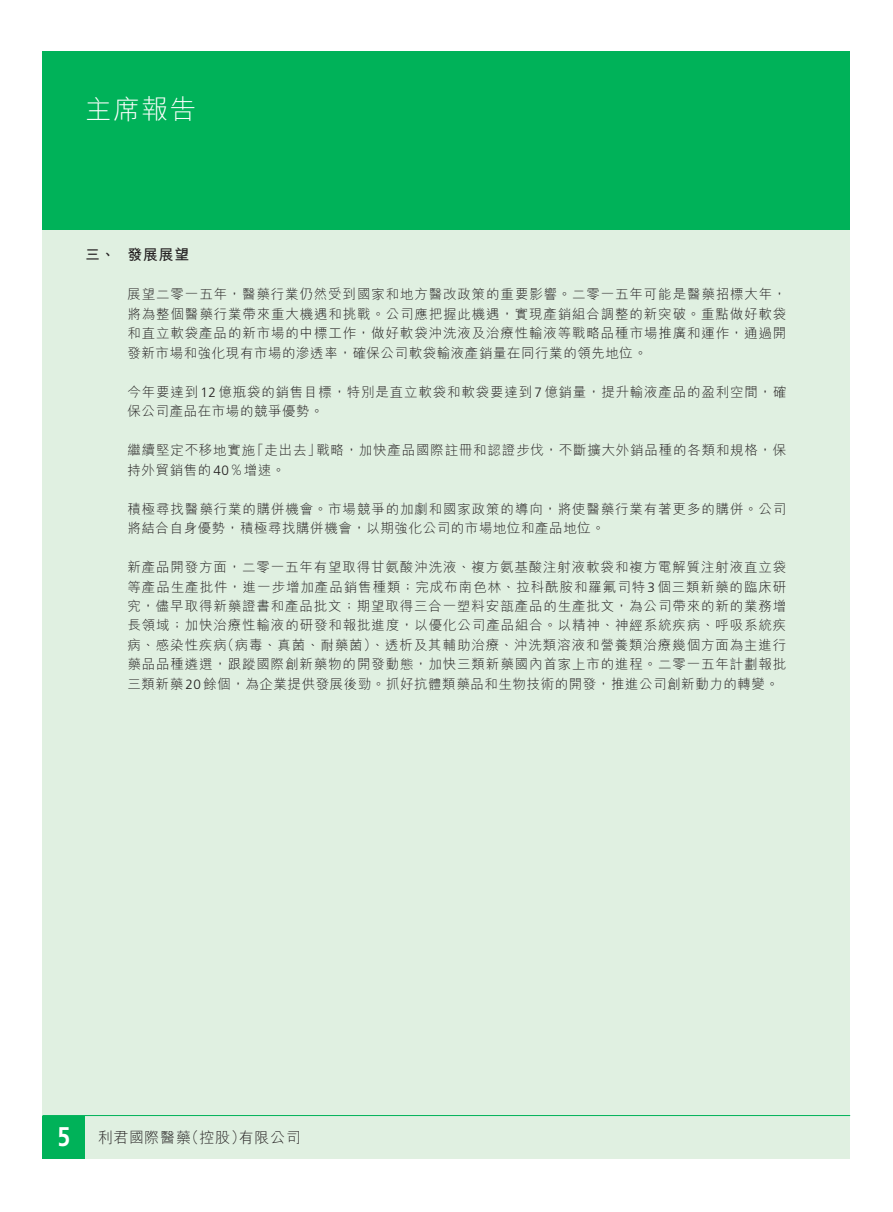
<style>
.page{position:relative;width:893px;height:1212px;background:#fff}
.page>*{position:absolute;margin:0;border:0;box-sizing:border-box;transform-origin:0 0}
.t1{font:27px "M Hei HK Light E Ten B5 H";color:#fff}
.t2{font:15px "M Hei HK Light E Ten B5 H";letter-spacing:.04em;color:#231f20}
.t3{font:15px "M Hei HK Bold E Ten B5 H";color:#231f20}
.t4{font:13.5px/19.5px "M Hei HK Light E Ten B5 H";letter-spacing:.06em;color:#231f20}
.s1{font-family:"Frutiger LT Std";font-weight:300}
.s2{font-family:"Frutiger LT Std";font-weight:700;font-size:27px;color:#fff}
</style>
<div class="page">
<div style="left:43px;top:51px;width:807px;height:179px;background:#00b259"></div>
<div style="left:43px;top:230px;width:807px;height:928px;background:#e0f0e1"></div>
<div style="left:43px;top:1116px;width:42px;height:42px;background:#00b259"></div>
<hr style="left:43px;top:1115px;width:807px;height:1px;background:#00b259">
<h1 class="t1" style="left:85px;top:98px;width:113px">主席報告</h1>
<p class="t3" style="left:85px;top:249px;width:106px">三、 發展展望</p>
<p class="t4" style="left:128px;top:286px;width:660px;text-align:justify">展望二零一五年，醫藥行業仍然受到國家和地方醫改政策的重要影響。二零一五年可能是醫藥招標大年，將為整個醫藥行業帶來重大機遇和挑戰。公司應把握此機遇，實現產銷組合調整的新突破。重點做好軟袋和直立軟袋產品的新市場的中標工作，做好軟袋沖洗液及治療性輸液等戰略品種市場推廣和運作，通過開發新市場和強化現有市場的滲透率，確保公司軟袋輸液產銷量在同行業的領先地位。</p>
<p class="t4" style="left:128px;top:384px;width:660px">今年要達到<span class="s1">12</span>億瓶袋的銷售目標，特別是直立軟袋和軟袋要達到<span class="s1">7</span>億銷量，提升輸液產品的盈利空間，確保公司產品在市場的競爭優勢。</p>
<p class="t4" style="left:128px;top:442px;width:660px">繼續堅定不移地實施「走出去」戰略，加快產品國際註冊和認證步伐，不斷擴大外銷品種的各類和規格，保持外貿銷售的<span class="s1">40</span>％增速。</p>
<p class="t4" style="left:128px;top:501px;width:660px">積極尋找醫藥行業的購併機會。市場競爭的加劇和國家政策的導向，將使醫藥行業有著更多的購併。公司將結合自身優勢，積極尋找購併機會，以期強化公司的市場地位和產品地位。</p>
<p class="t4" style="left:128px;top:559px;width:660px;text-align:justify">新產品開發方面，二零一五年有望取得甘氨酸沖洗液、複方氨基酸注射液軟袋和複方電解質注射液直立袋等產品生產批件，進一步增加產品銷售種類；完成布南色林、拉科酰胺和羅氟司特<span class="s1">3</span>個三類新藥的臨床研究，儘早取得新藥證書和產品批文；期望取得三合一塑料安瓿產品的生產批文，為公司帶來的新的業務增長領域；加快治療性輸液的研發和報批進度，以優化公司產品組合。以精神、神經系統疾病、呼吸系統疾病、感染性疾病（病毒、真菌、耐藥菌）、透析及其輔助治療、沖洗類溶液和營養類治療幾個方面為主進行藥品品種遴選，跟蹤國際創新藥物的開發動態，加快三類新藥國內首家上市的進程。二零一五年計劃報批三類新藥 <span class="s1">20</span>餘個，為企業提供發展後勁。抓好抗體類藥品和生物技術的開發，推進公司創新動力的轉變。</p>
<p class="t2" style="left:57px;top:1132px;width:245px"><span class="s2">5</span> 利君國際醫藥（控股）有限公司</p>
</div>
